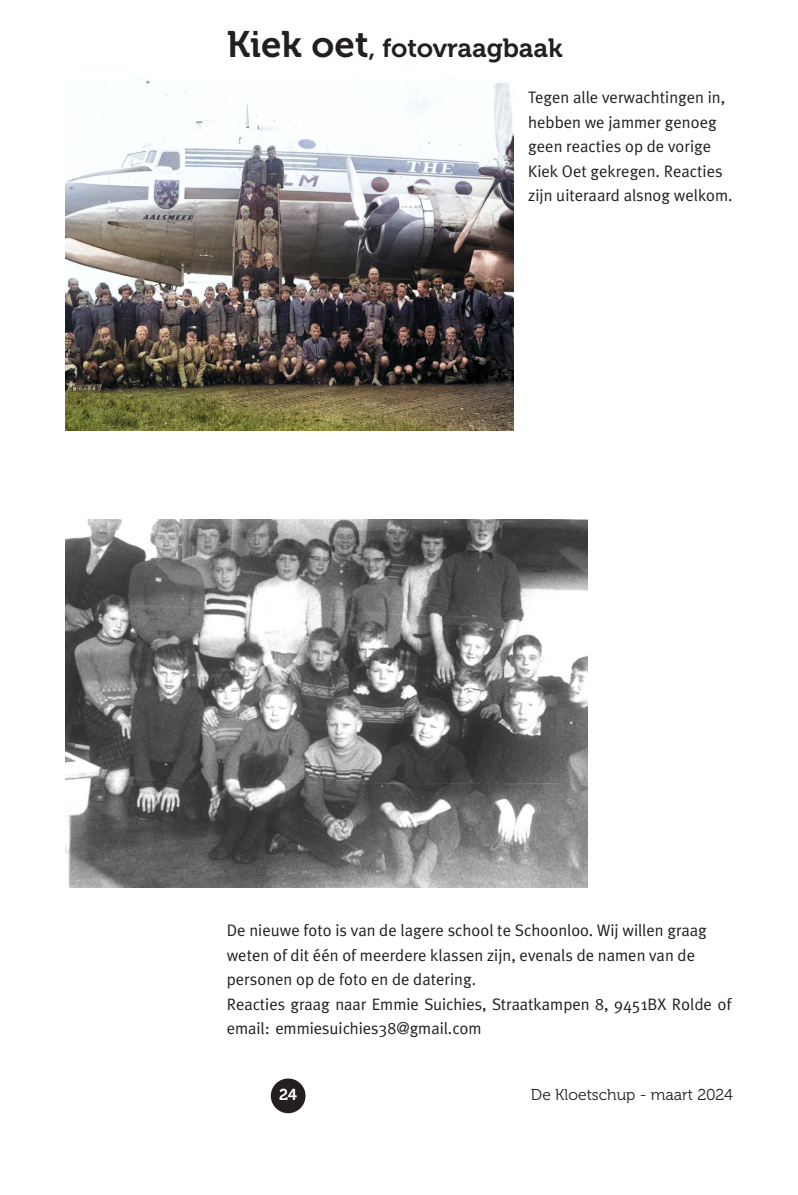
<style>
.page{position:relative;width:798px;height:1195px;background:#fff}
.page>*{position:absolute;margin:0;border:0;box-sizing:border-box;transform-origin:0 0}
.t1{font:26.25px "Museo 700";color:#231f20}
.t2{font:16.62px/24.5px "Meta Plus Normal";color:#231f20}
.t3{font:16.62px/24.5px "Meta";color:#231f20}
.t4{font:15.75px "Museo 300";color:#231f20}
.t5{font:15.75px "Museo 700";color:#fff}
.s1{font-size:36.75px}
</style>
<div class="page">
<div style="left:271px;top:1078px;width:34px;height:35px;background:#231f20;border-radius:50%"></div>
<img style="left:65px;top:520px;width:522px;height:367px">
<img style="left:65px;top:80px;width:448px;height:350px">
<h1 class="t1" style="left:227px;top:33px;width:337px"><span class="s1">Kiek oet</span>, fotovraagbaak</h1>
<p class="t2" style="left:528px;top:85px;width:206px">Tegen alle verwachtingen in, hebben we jammer genoeg geen reacties op de vorige<br>Kiek Oet gekregen. Reacties zijn uiteraard alsnog welkom.</p>
<p class="t2" style="left:227px;top:918px;width:481px">De nieuwe foto is van de lagere school te Schoonloo. Wij willen graag weten of dit één of meerdere klassen zijn, evenals de namen van de personen op de foto en de datering.</p>
<p class="t3" style="left:227px;top:991px;width:506px">Reacties graag naar Emmie Suichies, Straatkampen 8, 9451BX Rolde of email: emmiesuichies38@gmail.com</p>
<p class="t5" style="left:279px;top:1086px;width:20px">24</p>
<p class="t4" style="left:531px;top:1086px;width:203px">De Kloetschup - maart 2024</p>
</div>
